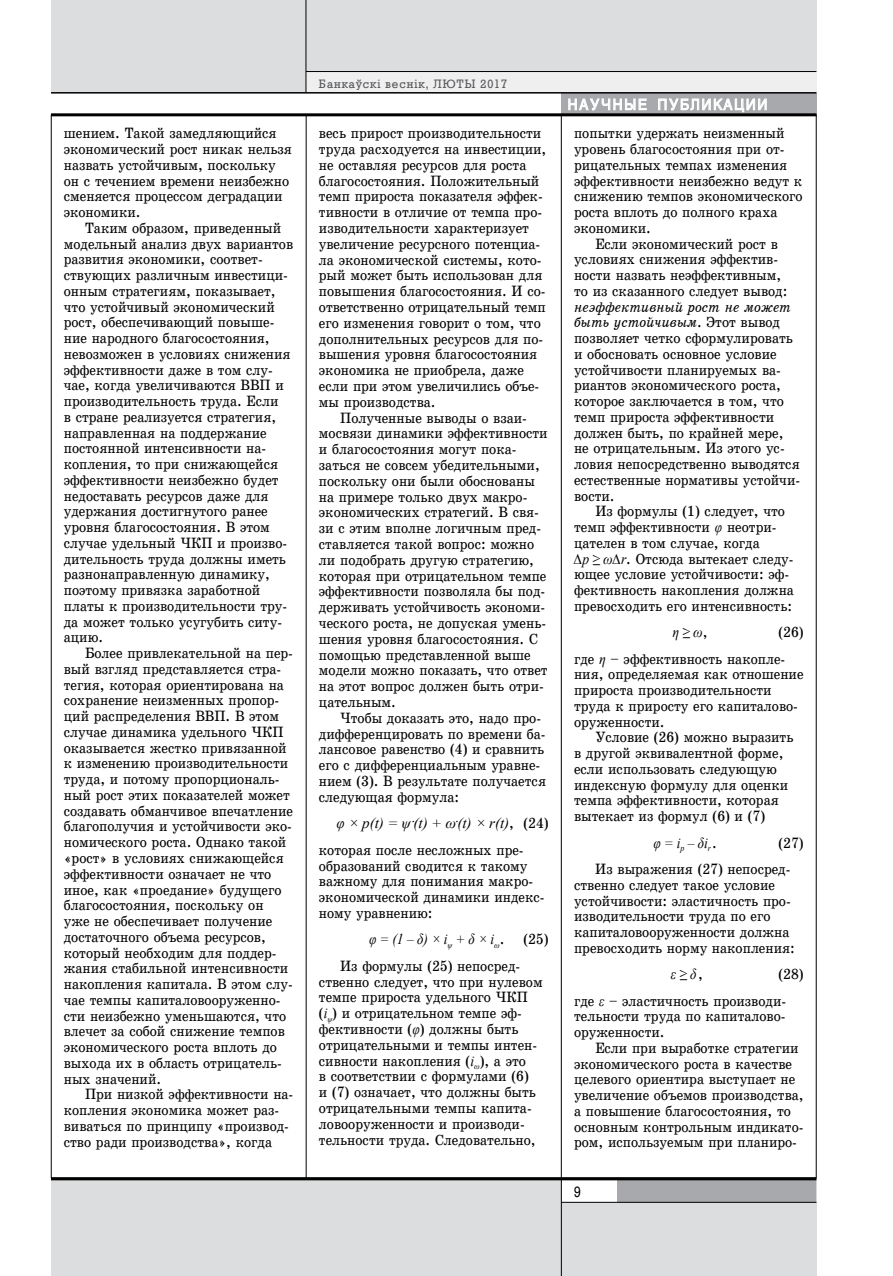
<style>
.page{position:relative;width:893px;height:1276px;background:#fff}
.page>*{position:absolute;margin:0;border:0;box-sizing:border-box;transform-origin:0 0}
.t1{font:15px/15.8px "School Book C";color:#000;scale:.9 1}
.t2{font:15px/15.8px "School Book C Italic";color:#000;scale:.9 1}
.t3{font:italic 15px "Times New Roman";color:#000;scale:.9 1}
.t4{font:italic 15px "Times New Roman";color:#000}
.t5{font:15px "AG Helvetica";letter-spacing:.14em;color:#fff;scale:.9 1}
.t6{font:15px "Rodeo";color:#000;scale:.9 1}
.t7{font:12px "Rodeo";letter-spacing:.08em;color:#58595b}
.s1{font-family:"School Book C";font-style:normal}
.s2{font-family:"Times New Roman";font-style:italic}
.s3{font-family:"School Book C"}
</style>
<div class="page">
<div style="left:561px;top:1202px;width:255px;height:74px;background:#dcddde"></div>
<svg style="left:616px;top:1180px;width:200px;height:22px;background:#a3a5a8"></svg>
<div style="left:51px;top:1180px;width:510px;height:96px;background:#dcddde"></div>
<hr style="left:562px;top:1202px;width:254px;height:1px;background:#000">
<hr style="left:561px;top:1178px;width:1px;height:98px;background:#000">
<div style="left:51px;top:0;width:255px;height:93px;background:#dcddde"></div>
<div style="left:306px;top:0;width:510px;height:72px;background:#dcddde"></div>
<div style="left:306px;top:72px;width:510px;height:21px;background:#efeff0"></div>
<hr style="left:306px;top:0;width:1px;height:93px;background:#000">
<hr style="left:306px;top:71px;width:510px;height:1px;background:#000">
<div style="left:561px;top:94px;width:255px;height:21px;background:#a7a9ac"></div>
<svg style="left:568px;top:98px;width:79px;height:13px"></svg>
<svg style="left:658px;top:98px;width:109px;height:14px"></svg>
<hr style="left:51px;top:113px;width:765px;height:3px;background:#000">
<hr style="left:51px;top:1177px;width:765px;height:3px;background:#000">
<hr style="left:306px;top:115px;width:1px;height:1063px;background:#000">
<hr style="left:561px;top:115px;width:1px;height:1063px;background:#000">
<hr style="left:51px;top:92px;width:765px;height:2px;background:#000">
<p class="t1" style="left:64px;top:125px;width:255px">шением. Такой замедляющийся экономический рост никак нельзя назвать устойчивым, поскольку он с течением времени неизбежно сменяется процессом деградации экономики.</p>
<p class="t1" style="left:64px;top:220px;width:256px;text-indent:21px">Таким образом, приведенный модельный анализ двух вариантов развития экономики, соответ&shy;ствующих различным инвестици&shy;онным стратегиям, показывает, что устойчивый экономический рост, обеспечивающий повыше&shy;ние народного благосостояния, невозможен в условиях снижения эффективности даже в том слу&shy;чае, когда увеличиваются ВВП и производительность труда. Если<br>в стране реализуется стратегия, направленная на поддержание постоянной интенсивности на&shy;копления, то при снижающейся эффективности неизбежно будет недоставать ресурсов даже для удержания достигнутого ранее уровня благосостояния. В этом случае удельный ЧКП и произво&shy;дительность труда должны иметь разнонаправленную динамику, поэтому привязка заработной платы к производительности тру&shy;да может только усугубить ситу&shy;ацию.</p>
<p class="t1" style="left:64px;top:645px;width:256px;text-indent:21px">Более привлекательной на пер&shy;вый взгляд представляется стра&shy;тегия, которая ориентирована на сохранение неизменных пропор&shy;ций распределения ВВП. В этом случае динамика удельного ЧКП оказывается жестко привязанной к изменению производительности труда, и потому пропорциональ&shy;ный рост этих показателей может создавать обманчивое впечатление благополучия и устойчивости эко&shy;номического роста. Однако такой «рост» в условиях снижающейся эффективности означает не что иное, как «проедание» будущего благосостояния, поскольку он уже не обеспечивает получение достаточного объема ресурсов, который необходим для поддер&shy;жания стабильной интенсивности накопления капитала. В этом слу&shy;чае темпы капиталовооруженно&shy;сти неизбежно уменьшаются, что влечет за собой снижение темпов экономического роста вплоть до выхода их в область отрицатель&shy;ных значений.</p>
<p class="t1" style="left:64px;top:1086px;width:257px;text-indent:21px">При низкой эффективности на&shy;копления экономика может раз&shy;виваться по принципу «производ&shy;ство ради производства», когда</p>
<p class="t7" style="left:319px;top:77px;width:190px">Банкаўскі веснік, ЛЮТЫ 2017</p>
<p class="t1" style="left:319px;top:125px;width:254px">весь прирост производительности труда расходуется на инвестиции, не оставляя ресурсов для роста благосостояния. Положительный темп прироста показателя эффек&shy;тивности в отличие от темпа про&shy;изводительности характеризует увеличение ресурсного потенциа&shy;ла экономической системы, кото&shy;рый может быть использован для повышения благосостояния. И со&shy;ответственно отрицательный темп его изменения говорит о том, что дополнительных ресурсов для по&shy;вышения уровня благосостояния экономика не приобрела, даже если при этом увеличились объе&shy;мы производства.</p>
<p class="t1" style="left:319px;top:410px;width:256px;text-indent:21px">Полученные выводы о взаи&shy;мосвязи динамики эффективности и благосостояния могут пока&shy;заться не совсем убедительными, поскольку они были обоснованы на примере только двух макро&shy;экономических стратегий. В свя&shy;зи с этим вполне логичным пред&shy;ставляется такой вопрос: можно ли подобрать другую стратегию, которая при отрицательном темпе эффективности позволяла бы под&shy;держивать устойчивость экономи&shy;ческого роста, не допуская умень&shy;шения уровня благосостояния. С помощью представленной выше модели можно показать, что ответ на этот вопрос должен быть отри&shy;цательным.</p>
<p class="t1" style="left:319px;top:710px;width:254px;text-indent:21px">Чтобы доказать это, надо про&shy;дифференцировать по времени ба&shy;лансовое равенство (4) и сравнить его с дифференциальным уравне&shy;нием (3). В результате получается следующая формула:</p>
<p class="t4" style="left:336px;top:813px;width:214px">φ × p(t) = ψ (t) + ω(t) × r(t)<span class="s1">, (24)</span></p>
<p class="t4" style="left:412px;top:806px;width:5px">.</p>
<p class="t4" style="left:456px;top:806px;width:5px">.</p>
<p class="t1" style="left:319px;top:842px;width:252px">которая после несложных пре&shy;образований сводится к такому важному для понимания макро&shy;экономической динамики индекс&shy;ному уравнению:</p>
<p class="t3" style="left:369px;top:929px;width:152px">φ = (1 – δ) × i<sub>ψ</sub> + δ × i<sub>ω</sub><span class="s1">.</span></p>
<p class="t1" style="left:523px;top:931px;width:29px">(25)</p>
<p class="t1" style="left:319px;top:958px;width:250px;text-indent:21px">Из формулы (25) непосред&shy;ственно следует, что при нулевом темпе прироста удельного ЧКП (<span class="s2">i</span><sub>ψ</sub>) и отрицательном темпе эф&shy;фективности (<span class="s2">φ</span>) должны быть отрицательными и темпы интен&shy;сивности накопления (<span class="s2">i</span><sub>ω</sub>), а это<br>в соответствии с формулами (6)<br>и (7) означает, что должны быть отрицательными темпы капита&shy;ловооруженности и производи&shy;тельности труда. Следовательно,</p>
<p class="t5" style="left:568px;top:96px;width:223px">Научные публикации</p>
<p class="t1" style="left:574px;top:125px;width:235px">попытки удержать неизменный</p>
<p class="t1" style="left:574px;top:141px;width:236px">уровень благосостояния при от-</p>
<p class="t1" style="left:574px;top:157px;width:238px">рицательных темпах изменения</p>
<p class="t1" style="left:574px;top:173px;width:255px">эффективности неизбежно ведут к</p>
<p class="t1" style="left:574px;top:188px;width:256px">снижению темпов экономического</p>
<p class="t1" style="left:574px;top:204px;width:227px">роста вплоть до полного краха</p>
<p class="t1" style="left:574px;top:220px;width:87px">экономики.</p>
<p class="t1" style="left:595px;top:236px;width:204px">Если экономический рост в</p>
<p class="t1" style="left:574px;top:251px;width:228px">условиях снижения эффектив-</p>
<p class="t1" style="left:574px;top:267px;width:232px">ности назвать неэффективным,</p>
<p class="t1" style="left:574px;top:283px;width:239px">то из сказанного следует вывод:</p>
<p class="t2" style="left:574px;top:299px;width:243px">неэффективный рост не может быть устойчивым<span class="s3">. Этот вывод</span></p>
<p class="t1" style="left:574px;top:330px;width:253px">позволяет четко сформулировать и обосновать основное условие устойчивости планируемых ва&shy;риантов экономического роста, которое заключается в том, что темп прироста эффективности должен быть, по крайней мере, не отрицательным. Из этого ус&shy;ловия непосредственно выводятся естественные нормативы устойчи&shy;вости.</p>
<p class="t1" style="left:574px;top:503px;width:246px;text-indent:21px">Из формулы (1) следует, что темп эффективности <span class="s2">φ</span> неотри&shy;цателен в том случае, когда<br><span class="s2">∆p ≥ ω∆r</span>. Отсюда вытекает следу&shy;ющее условие устойчивости: эф&shy;фективность накопления должна превосходить его интенсивность:</p>
<p class="t3" style="left:672px;top:622px;width:41px">η ≥ ω<span class="s1">,</span></p>
<p class="t1" style="left:574px;top:619px;width:257px;line-height:26.4px;text-indent:204px">(26) где <span class="s2">η</span> – эффективность накопле-</p>
<p class="t1" style="left:574px;top:666px;width:256px">ния, определяемая как отношение прироста производительности труда к приросту его капиталово&shy;оруженности.</p>
<p class="t1" style="left:574px;top:729px;width:245px;text-indent:21px">Условие (26) можно выразить в другой эквивалентной форме, если использовать следующую индексную формулу для оценки темпа эффективности, которая вытекает из формул (6) и (7)</p>
<p class="t3" style="left:653px;top:832px;width:72px">φ = i<sub>p</sub> – δi<sub>r</sub> <span class="s1">.</span></p>
<p class="t1" style="left:595px;top:829px;width:233px;line-height:26.4px;text-indent:183px">(27)<br>Из выражения (27) непосред-</p>
<p class="t1" style="left:574px;top:877px;width:247px">ственно следует такое условие устойчивости: эластичность про&shy;изводительности труда по его капиталовооруженности должна превосходить норму накопления:</p>
<p class="t3" style="left:671px;top:964px;width:37px">ε ≥ δ<span class="s1">,</span></p>
<p class="t1" style="left:574px;top:961px;width:257px;line-height:26.4px;text-indent:204px">(28) где <span class="s2">ε</span> – эластичность производи-</p>
<p class="t1" style="left:574px;top:1008px;width:235px">тельности труда по капиталово&shy;оруженности.</p>
<p class="t1" style="left:574px;top:1040px;width:257px;text-indent:21px">Если при выработке стратегии экономического роста в качестве целевого ориентира выступает не увеличение объемов производства, а повышение благосостояния, то основным контрольным индикато&shy;ром, используемым при планиро-</p>
<p class="t6" style="left:574px;top:1183px;width:9px">9</p>
</div>
